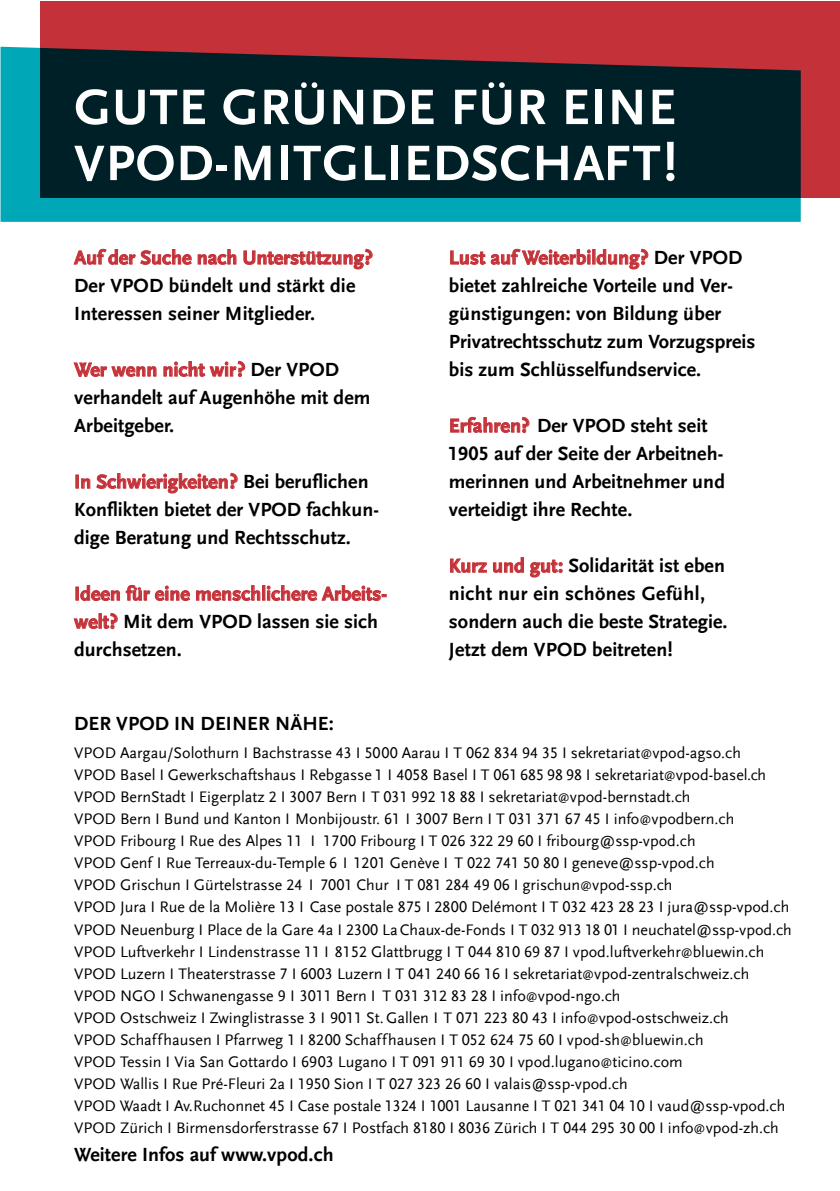
<style>
.page{position:relative;width:840px;height:1191px;background:#fff}
.page>*{position:absolute;margin:0;border:0;box-sizing:border-box;transform-origin:0 0}
.t1{font:700 52px/56px "Scala Sans LF";letter-spacing:.02em;color:#fff}
.t2{font:700 20px/28px "Scala Sans LF";letter-spacing:.005em;color:#000}
.t3{font:700 20px/28px "Scala Sans LF";letter-spacing:.005em;color:#c53138}
.t4{font:16px/22px "Scala Sans LF";color:#000}
.s1{color:#c53138}
.s2{color:#000}
.s3{font-family:"Scala Sans LF Caps"}
.s4{font-size:12px}
</style>
<div class="page">
<div style="left:40px;top:1px;width:799px;height:196px;background:#c53138"></div>
<svg style="left:1px;top:47px;width:799px;height:175px;background:#0c3b43"></svg>
<svg style="left:450px;top:251px;width:35px;height:13px"></svg>
<svg style="left:491px;top:249px;width:156px;height:20px"></svg>
<svg style="left:450px;top:417px;width:78px;height:16px"></svg>
<svg style="left:450px;top:559px;width:36px;height:13px"></svg>
<svg style="left:493px;top:557px;width:30px;height:15px"></svg>
<svg style="left:530px;top:560px;width:32px;height:17px"></svg>
<svg style="left:74px;top:249px;width:61px;height:15px"></svg>
<svg style="left:141px;top:249px;width:50px;height:15px"></svg>
<svg style="left:198px;top:249px;width:38px;height:15px"></svg>
<svg style="left:244px;top:249px;width:128px;height:20px"></svg>
<svg style="left:74px;top:363px;width:82px;height:13px"></svg>
<svg style="left:164px;top:361px;width:81px;height:16px"></svg>
<svg style="left:76px;top:475px;width:14px;height:13px"></svg>
<svg style="left:97px;top:473px;width:140px;height:20px"></svg>
<svg style="left:76px;top:585px;width:44px;height:15px"></svg>
<svg style="left:126px;top:585px;width:63px;height:15px"></svg>
<svg style="left:196px;top:585px;width:64px;height:15px"></svg>
<div style="left:262px;top:585px;width:3px;height:15px;border:1px solid #c53138"></div>
<svg style="left:267px;top:585px;width:49px;height:15px"></svg>
<svg style="left:322px;top:585px;width:64px;height:15px"></svg>
<svg style="left:74px;top:613px;width:43px;height:16px"></svg>
<h1 class="t1" style="left:74px;top:80px;width:604px">GUTE GRÜNDE FÜR EINE<br>VPOD-MITGLIEDSCHAFT!</h1>
<p class="t3" style="left:74px;top:244px;width:300px">Auf der Suche nach Unterstützung?</p>
<p class="t2" style="left:74px;top:272px;width:282px">Der VPOD bündelt und stärkt die<br>Interessen seiner Mitglieder.</p>
<p class="t2" style="left:74px;top:356px;width:297px"><span class="s1">Wer wenn nicht wir?</span> Der VPOD verhandelt auf Augenhöhe mit dem<br>Arbeitgeber.</p>
<p class="t2" style="left:74px;top:468px;width:306px"><span class="s1">In Schwierigkeiten?</span> Bei beruflichen<br>Konflikten bietet der VPOD fachkun&shy;dige Beratung und Rechtsschutz.</p>
<p class="t3" style="left:74px;top:580px;width:314px">Ideen für eine menschlichere Arbeits&shy;welt? <span class="s2">Mit dem VPOD lassen sie sich durchsetzen.</span></p>
<p class="t2" style="left:448px;top:244px;width:308px"><span class="s1">Lust auf Weiterbildung?</span> Der VPOD bietet zahlreiche Vorteile und Ver&shy;günstigungen: von Bildung über Privatrechtsschutz zum Vorzugspreis bis zum Schlüsselfundservice.</p>
<p class="t2" style="left:448px;top:412px;width:277px"><span class="s1">Erfahren?</span> Der VPOD steht seit<br>1905 auf der Seite der Arbeitneh&shy;merinnen und Arbeitnehmer und verteidigt ihre Rechte.</p>
<p class="t2" style="left:448px;top:552px;width:280px"><span class="s1">Kurz und gut:</span> Solidarität ist eben nicht nur ein schönes Gefühl, sondern auch die beste Strategie.<br>Jetzt dem VPOD beitreten!</p>
<p class="t2" style="left:74px;top:710px;width:261px">DER VPOD IN DEINER NÄHE:</p>
<p class="t4" style="left:74px;top:742px;width:718px">VPOD Aargau/Solothurn I Bachstrasse <span class="s3">43 I 5000</span> Aarau I T <span class="s3">062 834 94 35</span> I sekretariat<span class="s4">@</span>vpod-agso.ch<br>VPOD Basel I Gewerkschaftshaus I Rebgasse <span class="s3">1 I 4058</span> Basel I T <span class="s3">061 685 98 98</span> I sekretariat<span class="s4">@</span>vpod-basel.ch VPOD BernStadt I Eigerplatz <span class="s3">2 I 3007</span> Bern I T <span class="s3">031 992 18 88</span> I sekretariat<span class="s4">@</span>vpod-bernstadt.ch<br>VPOD Bern I Bund und Kanton I Monbijoustr. <span class="s3">61 I 3007</span> Bern I T <span class="s3">031 371 67 45</span> I info<span class="s4">@</span>vpodbern.ch<br>VPOD Fribourg I Rue des Alpes <span class="s3">11 I 1700</span> Fribourg I T <span class="s3">026 322 29 60</span> I fribourg@ssp-vpod.ch<br>VPOD Genf I Rue Terreaux-du-Temple <span class="s3">6 I 1201</span> Genève I T <span class="s3">022 741 50 80</span> I geneve@ssp-vpod.ch<br>VPOD Grischun I Gürtelstrasse <span class="s3">24 I 7001</span> Chur I T <span class="s3">081 284 49 06</span> I grischun<span class="s4">@</span>vpod-ssp.ch<br>VPOD Jura I Rue de la Molière <span class="s3">13</span> I Case postale <span class="s3">875</span> I <span class="s3">2800</span> Delémont I T <span class="s3">032 423 28 23</span> I jura@ssp-vpod.ch VPOD Neuenburg I Place de la Gare 4a I <span class="s3">2300</span> La Chaux-de-Fonds I T <span class="s3">032 913 18 01</span> I neuchatel@ssp-vpod.ch VPOD Luftverkehr I Lindenstrasse <span class="s3">11 I 8152</span> Glattbrugg I T <span class="s3">044 810 69 87</span> I vpod.luftverkehr<span class="s4">@</span>bluewin.ch VPOD Luzern I Theaterstrasse <span class="s3">7 I 6003</span> Luzern I T <span class="s3">041 240 66 16</span> I sekretariat<span class="s4">@</span>vpod-zentralschweiz.ch VPOD NGO I Schwanengasse <span class="s3">9 I 3011</span> Bern I T <span class="s3">031 312 83 28</span> I info<span class="s4">@</span>vpod-ngo.ch<br>VPOD Ostschweiz I Zwinglistrasse <span class="s3">3 I 9011</span> St. Gallen I T <span class="s3">071 223 80 43</span> I info<span class="s4">@</span>vpod-ostschweiz.ch<br>VPOD Schaffhausen I Pfarrweg <span class="s3">1 I 8200</span> Schaffhausen I T <span class="s3">052 624 75 60</span> I vpod-sh<span class="s4">@</span>bluewin.ch<br>VPOD Tessin I Via San Gottardo I <span class="s3">6903</span> Lugano I T <span class="s3">091 911 69 30</span> I vpod.lugano<span class="s4">@</span>ticino.com<br>VPOD Wallis I Rue Pré-Fleuri <span class="s3">2</span>a <span class="s3">I 1950</span> Sion I T <span class="s3">027 323 26 60</span> I valais@ssp-vpod.ch<br>VPOD Waadt I Av.Ruchonnet <span class="s3">45</span> I Case postale <span class="s3">1324 I 1001</span> Lausanne I T <span class="s3">021 341 04 10</span> I vaud@ssp-vpod.ch VPOD Zürich I Birmensdorferstrasse <span class="s3">67</span> I Postfach <span class="s3">8180 I 8036</span> Zürich I T <span class="s3">044 295 30 00</span> I info<span class="s4">@</span>vpod-zh.ch</p>
<p class="t2" style="left:74px;top:1140px;width:261px">Weitere Infos auf www.vpod.ch</p>
</div>
